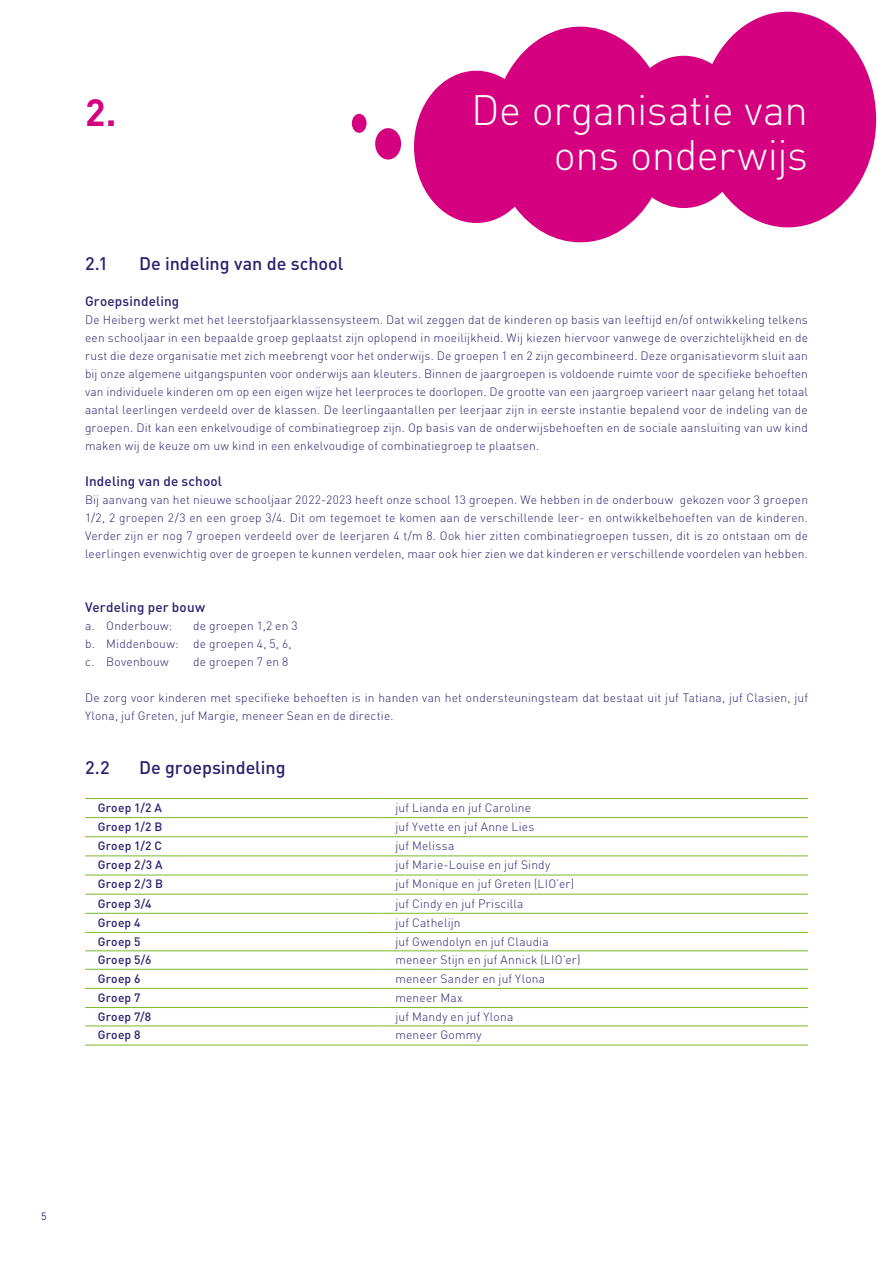
<style>
.page{position:relative;width:893px;height:1263px;background:#fff}
.page>*{position:absolute;margin:0;border:0;box-sizing:border-box;transform-origin:0 0}
.t1{font:300 42px/45px "DIN Pro";letter-spacing:-.01em;color:#fff;text-align:right}
.t2{font:700 37.5px "DIN";color:#d4007f}
.t3{font:500 18px "DIN Pro";color:#2a206f}
.t4{font:500 13.5px "DIN Pro";letter-spacing:.01em;color:#2a206f}
.t5{font:300 12px/18px "DIN Pro";letter-spacing:.015em;color:#2a206f;text-align:justify}
.t6{font:500 12px "DIN Pro";letter-spacing:.02em;color:#2a206f}
.t7{font:10.5px "DIN";color:#2a206f}
</style>
<div class="page">
<svg style="left:414px;top:12px;width:462px;height:230px;fill:#d4007f"></svg>
<div style="left:375px;top:128px;width:26px;height:32px;background:#d4007f;border-radius:50%"></div>
<div style="left:352px;top:114px;width:15px;height:19px;background:#d4007f;border-radius:50%"></div>
<hr style="left:85px;top:798px;width:298px;height:1px;background:#7ab929">
<hr style="left:85px;top:817px;width:298px;height:1px;background:#7ab929">
<hr style="left:85px;top:836px;width:298px;height:1px;background:#7ab929">
<hr style="left:383px;top:798px;width:425px;height:1px;background:#7ab929">
<hr style="left:383px;top:817px;width:425px;height:1px;background:#7ab929">
<hr style="left:383px;top:836px;width:425px;height:1px;background:#7ab929">
<hr style="left:85px;top:855px;width:298px;height:1px;background:#7ab929">
<hr style="left:85px;top:875px;width:298px;height:1px;background:#7ab929">
<hr style="left:85px;top:894px;width:298px;height:1px;background:#7ab929">
<hr style="left:85px;top:913px;width:298px;height:1px;background:#7ab929">
<hr style="left:85px;top:932px;width:298px;height:1px;background:#7ab929">
<hr style="left:85px;top:950px;width:298px;height:1px;background:#7ab929">
<hr style="left:85px;top:969px;width:298px;height:1px;background:#7ab929">
<hr style="left:85px;top:988px;width:298px;height:1px;background:#7ab929">
<hr style="left:383px;top:855px;width:425px;height:1px;background:#7ab929">
<hr style="left:383px;top:875px;width:425px;height:1px;background:#7ab929">
<hr style="left:383px;top:894px;width:425px;height:1px;background:#7ab929">
<hr style="left:383px;top:913px;width:425px;height:1px;background:#7ab929">
<hr style="left:383px;top:932px;width:425px;height:1px;background:#7ab929">
<hr style="left:383px;top:950px;width:425px;height:1px;background:#7ab929">
<hr style="left:383px;top:969px;width:425px;height:1px;background:#7ab929">
<hr style="left:383px;top:988px;width:425px;height:1px;background:#7ab929">
<hr style="left:85px;top:1007px;width:298px;height:1px;background:#7ab929">
<hr style="left:383px;top:1007px;width:425px;height:1px;background:#7ab929">
<hr style="left:85px;top:1025px;width:298px;height:1px;background:#7ab929">
<hr style="left:85px;top:1045px;width:298px;height:1px;background:#7ab929">
<hr style="left:383px;top:1025px;width:425px;height:1px;background:#7ab929">
<hr style="left:383px;top:1045px;width:425px;height:1px;background:#7ab929">
<h2 class="t2" style="left:85px;top:88px;width:33px">2.</h2>
<h1 class="t1" style="left:471px;top:85px;width:338px">De organisatie van ons onderwijs</h1>
<h3 class="t3" style="left:85px;top:251px;width:24px">2.1</h3>
<h3 class="t3" style="left:139px;top:251px;width:206px">De indeling van de school</h3>
<p class="t4" style="left:85px;top:292px;width:96px">Groepsindeling</p>
<p class="t5" style="left:85px;top:310px;width:724px">De Heiberg werkt met het leerstofjaarklassensysteem. Dat wil zeggen dat de kinderen op basis van leeftijd en/of ontwikkeling telkens een schooljaar in een bepaalde groep geplaatst zijn oplopend in moeilijkheid. Wij kiezen hiervoor vanwege de overzichtelijkheid en de rust die deze organisatie met zich meebrengt voor het onderwijs. De groepen 1 en 2 zijn gecombineerd. Deze organisatievorm sluit aan bij onze algemene uitgangspunten voor onderwijs aan kleuters. Binnen de jaargroepen is voldoende ruimte voor de specifieke behoeften van individuele kinderen om op een eigen wijze het leerproces te doorlopen. De grootte van een jaargroep varieert naar gelang het totaal aantal leerlingen verdeeld over de klassen. De leerlingaantallen per leerjaar zijn in eerste instantie bepalend voor de indeling van de groepen. Dit kan een enkelvoudige of combinatiegroep zijn. Op basis van de onderwijsbehoeften en de sociale aansluiting van uw kind maken wij de keuze om uw kind in een enkelvoudige of combinatiegroep te plaatsen.</p>
<p class="t4" style="left:85px;top:472px;width:139px">Indeling van de school</p>
<p class="t5" style="left:85px;top:490px;width:724px">Bij aanvang van het nieuwe schooljaar 2022-2023 heeft onze school 13 groepen. We hebben in de onderbouw gekozen voor 3 groepen 1/2, 2 groepen 2/3 en een groep 3/4. Dit om tegemoet te komen aan de verschillende leer- en ontwikkelbehoeften van de kinderen.<br>Verder zijn er nog 7 groepen verdeeld over de leerjaren 4 t/m 8. Ook hier zitten combinatiegroepen tussen, dit is zo ontstaan om de leerlingen evenwichtig over de groepen te kunnen verdelen, maar ook hier zien we dat kinderen er verschillende voordelen van hebben.</p>
<p class="t4" style="left:85px;top:598px;width:122px">Verdeling per bouw</p>
<p class="t5" style="left:85px;top:616px;width:89px">a. Onderbouw:</p>
<p class="t5" style="left:85px;top:616px;width:214px;text-align:left;text-indent:108px">de groepen 1,2 en 3 b. Middenbouw: de groepen 4, 5, 6, c. Bovenbouw</p>
<p class="t5" style="left:193px;top:652px;width:97px">de groepen 7 en 8</p>
<p class="t5" style="left:85px;top:688px;width:724px">De zorg voor kinderen met specifieke behoeften is in handen van het ondersteuningsteam dat bestaat uit juf Tatiana, juf Clasien, juf<br>Ylona, juf Greten, juf Margie, meneer Sean en de directie.</p>
<h3 class="t3" style="left:85px;top:755px;width:26px">2.2</h3>
<h3 class="t3" style="left:139px;top:755px;width:148px">De groepsindeling</h3>
<p class="t6" style="left:98px;top:799px;width:66px">Groep 1/2 A</p>
<p class="t5" style="left:395px;top:798px;width:137px">juf Lianda en juf Caroline</p>
<p class="t6" style="left:98px;top:818px;width:66px">Groep 1/2 B</p>
<p class="t5" style="left:395px;top:817px;width:140px">juf Yvette en juf Anne Lies</p>
<p class="t6" style="left:98px;top:838px;width:66px">Groep 1/2 C</p>
<p class="t5" style="left:395px;top:836px;width:60px">juf Melissa</p>
<p class="t6" style="left:98px;top:857px;width:66px">Groep 2/3 A</p>
<p class="t5" style="left:395px;top:855px;width:156px">juf Marie-Louise en juf Sindy</p>
<p class="t6" style="left:98px;top:876px;width:67px">Groep 2/3 B</p>
<p class="t5" style="left:395px;top:874px;width:180px">juf Monique en juf Greten (LIO’er)</p>
<p class="t6" style="left:98px;top:895px;width:55px">Groep 3/4</p>
<p class="t5" style="left:395px;top:894px;width:130px">juf Cindy en juf Priscilla</p>
<p class="t6" style="left:98px;top:914px;width:44px">Groep 4</p>
<p class="t5" style="left:395px;top:913px;width:67px">juf Cathelijn</p>
<p class="t6" style="left:98px;top:933px;width:44px">Groep 5</p>
<p class="t5" style="left:395px;top:932px;width:155px">juf Gwendolyn en juf Claudia</p>
<p class="t6" style="left:98px;top:952px;width:55px">Groep 5/6</p>
<p class="t5" style="left:395px;top:950px;width:186px">meneer Stijn en juf Annick (LIO’er)</p>
<p class="t6" style="left:98px;top:970px;width:44px">Groep 6</p>
<p class="t5" style="left:395px;top:969px;width:151px">meneer Sander en juf Ylona</p>
<p class="t6" style="left:98px;top:989px;width:44px">Groep 7</p>
<p class="t5" style="left:395px;top:988px;width:69px">meneer Max</p>
<p class="t6" style="left:98px;top:1008px;width:55px">Groep 7/8</p>
<p class="t5" style="left:395px;top:1007px;width:119px">juf Mandy en juf Ylona</p>
<p class="t6" style="left:98px;top:1027px;width:44px">Groep 8</p>
<p class="t5" style="left:395px;top:1025px;width:88px">meneer Gommy</p>
<p class="t7" style="left:41px;top:1210px;width:7px">5</p>
</div>
